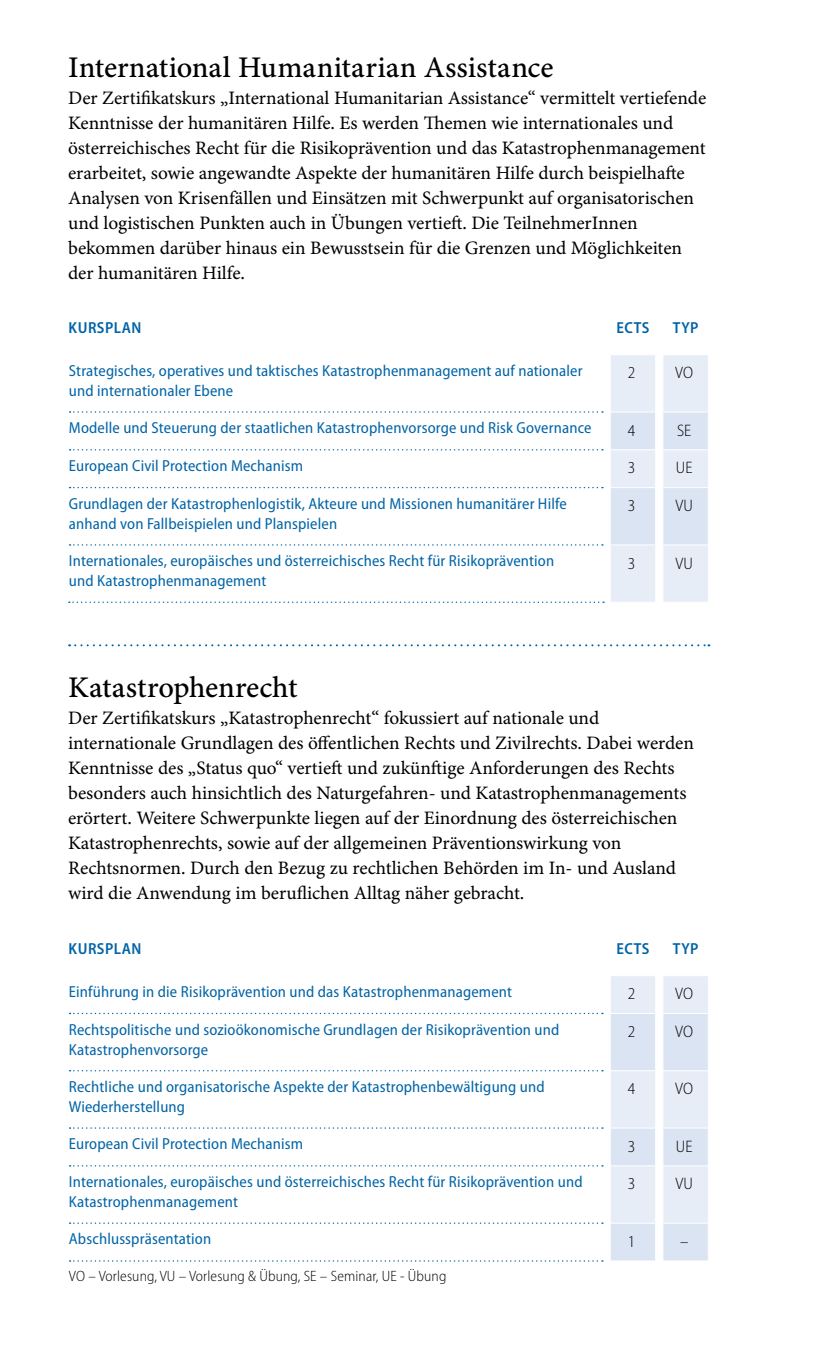
<style>
.page{position:relative;width:840px;height:1361px;background:#fff}
.page>*{position:absolute;margin:0;border:0;box-sizing:border-box;transform-origin:0 0}
.t1{font:30px "Minion Pro Medium Capt";color:#000}
.t2{font:19px/25px "Minion Pro Capt";letter-spacing:-.005em;color:#000}
.t3{font:300 semi-condensed 16.6px "Myriad Pro";letter-spacing:.01em;color:#000}
.t4{font:semi-condensed 16px/20px "Myriad Pro";letter-spacing:.01em;color:#0064a7}
.t5{font:600 semi-condensed 16px "Myriad Pro";letter-spacing:.03em;color:#0064a7}
.t6{font:300 semi-condensed 15px "Myriad Pro";letter-spacing:.01em;color:#000}
</style>
<div class="page">
<svg style="left:69px;top:355px;width:639px;height:248px"></svg>
<svg style="left:70px;top:976px;width:638px;height:286px"></svg>
<svg style="left:69px;top:644px;width:640px;height:2px"></svg>
<h1 class="t1" style="left:68px;top:49px;width:487px">International Humanitarian Assistance</h1>
<p class="t2" style="left:68px;top:86px;width:639px">Der Zertifikatskurs „International Humanitarian Assistance“ vermittelt vertiefende Kenntnisse der humanitären Hilfe. Es werden Themen wie internationales und österreichisches Recht für die Risikoprävention und das Katastrophenmanagement erarbeitet, sowie angewandte Aspekte der humanitären Hilfe durch beispielhafte Analysen von Krisenfällen und Einsätzen mit Schwerpunkt auf organisatorischen und logistischen Punkten auch in Übungen vertieft. Die TeilnehmerInnen bekommen darüber hinaus ein Bewusstsein für die Grenzen und Möglichkeiten der humanitären Hilfe.</p>
<p class="t5" style="left:69px;top:317px;width:74px">KURSPLAN</p>
<p class="t5" style="left:616px;top:317px;width:34px">ECTS</p>
<p class="t5" style="left:672px;top:317px;width:27px">TYP</p>
<p class="t4" style="left:69px;top:360px;width:515px">Strategisches, operatives und taktisches Katastrophenmanagement auf nationaler und internationaler Ebene</p>
<p class="t3" style="left:627px;top:363px;width:9px">2</p>
<p class="t3" style="left:674px;top:363px;width:20px">VO</p>
<p class="t4" style="left:69px;top:417px;width:524px">Modelle und Steuerung der staatlichen Katastrophenvorsorge und Risk Governance</p>
<p class="t3" style="left:627px;top:420px;width:9px">4</p>
<p class="t3" style="left:676px;top:420px;width:16px">SE</p>
<p class="t4" style="left:69px;top:455px;width:236px">European Civil Protection Mechanism</p>
<p class="t3" style="left:627px;top:458px;width:9px">3</p>
<p class="t3" style="left:675px;top:458px;width:18px">UE</p>
<p class="t4" style="left:69px;top:493px;width:499px">Grundlagen der Katastrophenlogistik, Akteure und Missionen humanitärer Hilfe anhand von Fallbeispielen und Planspielen</p>
<p class="t3" style="left:627px;top:496px;width:9px">3</p>
<p class="t3" style="left:675px;top:496px;width:19px">VU</p>
<p class="t4" style="left:69px;top:550px;width:486px">Internationales, europäisches und österreichisches Recht für Risikoprävention und Katastrophenmanagement</p>
<p class="t3" style="left:627px;top:553px;width:9px">3</p>
<p class="t3" style="left:675px;top:553px;width:19px">VU</p>
<h1 class="t1" style="left:68px;top:670px;width:231px">Katastrophenrecht</h1>
<p class="t2" style="left:68px;top:706px;width:627px">Der Zertifikatskurs „Katastrophenrecht“ fokussiert auf nationale und internationale Grundlagen des öffentlichen Rechts und Zivilrechts. Dabei werden Kenntnisse des „Status quo“ vertieft und zukünftige Anforderungen des Rechts besonders auch hinsichtlich des Naturgefahren- und Katastrophenmanagements erörtert. Weitere Schwerpunkte liegen auf der Einordnung des österreichischen Katastrophenrechts, sowie auf der allgemeinen Präventionswirkung von Rechtsnormen. Durch den Bezug zu rechtlichen Behörden im In- und Ausland wird die Anwendung im beruflichen Alltag näher gebracht.</p>
<p class="t5" style="left:69px;top:938px;width:74px">KURSPLAN</p>
<p class="t5" style="left:616px;top:938px;width:34px">ECTS</p>
<p class="t5" style="left:672px;top:938px;width:27px">TYP</p>
<p class="t4" style="left:69px;top:981px;width:444px">Einführung in die Risikoprävention und das Katastrophenmanagement</p>
<p class="t3" style="left:627px;top:984px;width:9px">2</p>
<p class="t3" style="left:674px;top:984px;width:20px">VO</p>
<p class="t4" style="left:69px;top:1019px;width:491px">Rechtspolitische und sozioökonomische Grundlagen der Risikoprävention und<br>Katastrophenvorsorge</p>
<p class="t3" style="left:627px;top:1021px;width:9px">2</p>
<p class="t3" style="left:674px;top:1021px;width:20px">VO</p>
<p class="t4" style="left:69px;top:1076px;width:477px">Rechtliche und organisatorische Aspekte der Katastrophenbewältigung und<br>Wiederherstellung</p>
<p class="t3" style="left:627px;top:1079px;width:9px">4</p>
<p class="t3" style="left:674px;top:1079px;width:20px">VO</p>
<p class="t4" style="left:69px;top:1133px;width:236px">European Civil Protection Mechanism</p>
<p class="t3" style="left:627px;top:1136px;width:9px">3</p>
<p class="t3" style="left:675px;top:1136px;width:18px">UE</p>
<p class="t4" style="left:69px;top:1171px;width:515px">Internationales, europäisches und österreichisches Recht für Risikoprävention und<br>Katastrophenmanagement</p>
<p class="t3" style="left:627px;top:1174px;width:9px">3</p>
<p class="t3" style="left:675px;top:1174px;width:19px">VU</p>
<p class="t4" style="left:69px;top:1228px;width:144px">Abschlusspräsentation</p>
<p class="t3" style="left:627px;top:1231px;width:9px">1</p>
<p class="t3" style="left:679px;top:1231px;width:10px">–</p>
<p class="t6" style="left:69px;top:1267px;width:379px">VO – Vorlesung, VU – Vorlesung &amp; Übung, SE – Seminar, UE - Übung</p>
</div>
